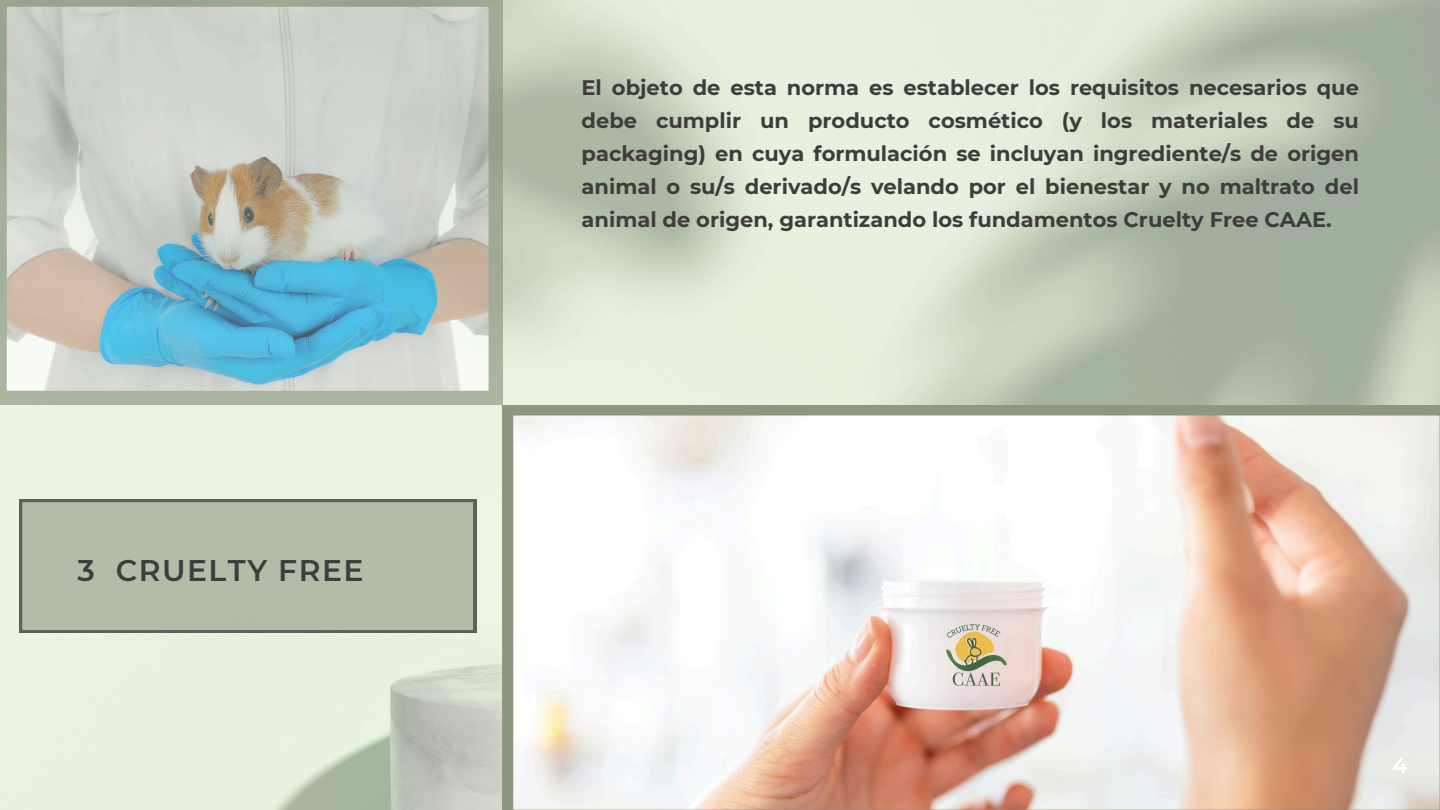
<style>
.page{position:relative;width:1440px;height:810px;background:#fff}
.page>*{position:absolute;margin:0;border:0;box-sizing:border-box;transform-origin:0 0}
.t1{font:600 29.8px "Montserrat";letter-spacing:.05em;color:#3d3d3d}
.t2{font:600 22px "Montserrat";color:#fff}
.t3{font:700 21px/33px "Montserrat";color:#3d3d3d;text-align:justify}
</style>
<div class="page">
<img style="left:0;top:0;width:1440px;height:810px">
<svg style="left:503px;top:405px;width:937px;height:405px"></svg>
<svg style="left:0;top:0;width:502px;height:405px;background:#b5c6c4"></svg>
<img style="left:938px;top:619px;width:77px;height:72px">
<div style="left:19px;top:499px;width:457px;height:134px;background:#b2bca8"></div>
<h1 class="t1" style="left:77px;top:552px;width:288px">3 CRUELTY FREE</h1>
<p class="t3" style="left:582px;top:71px;width:779px">El objeto de esta norma es establecer los requisitos necesarios que debe cumplir un producto cosmético (y los materiales de su packaging) en cuya formulación se incluyan ingrediente/s de origen animal o su/s derivado/s velando por el bienestar y no maltrato del animal de origen, garantizando los fundamentos Cruelty Free CAAE.</p>
<p class="t2" style="left:1393px;top:752px;width:16px">4</p>
</div>
